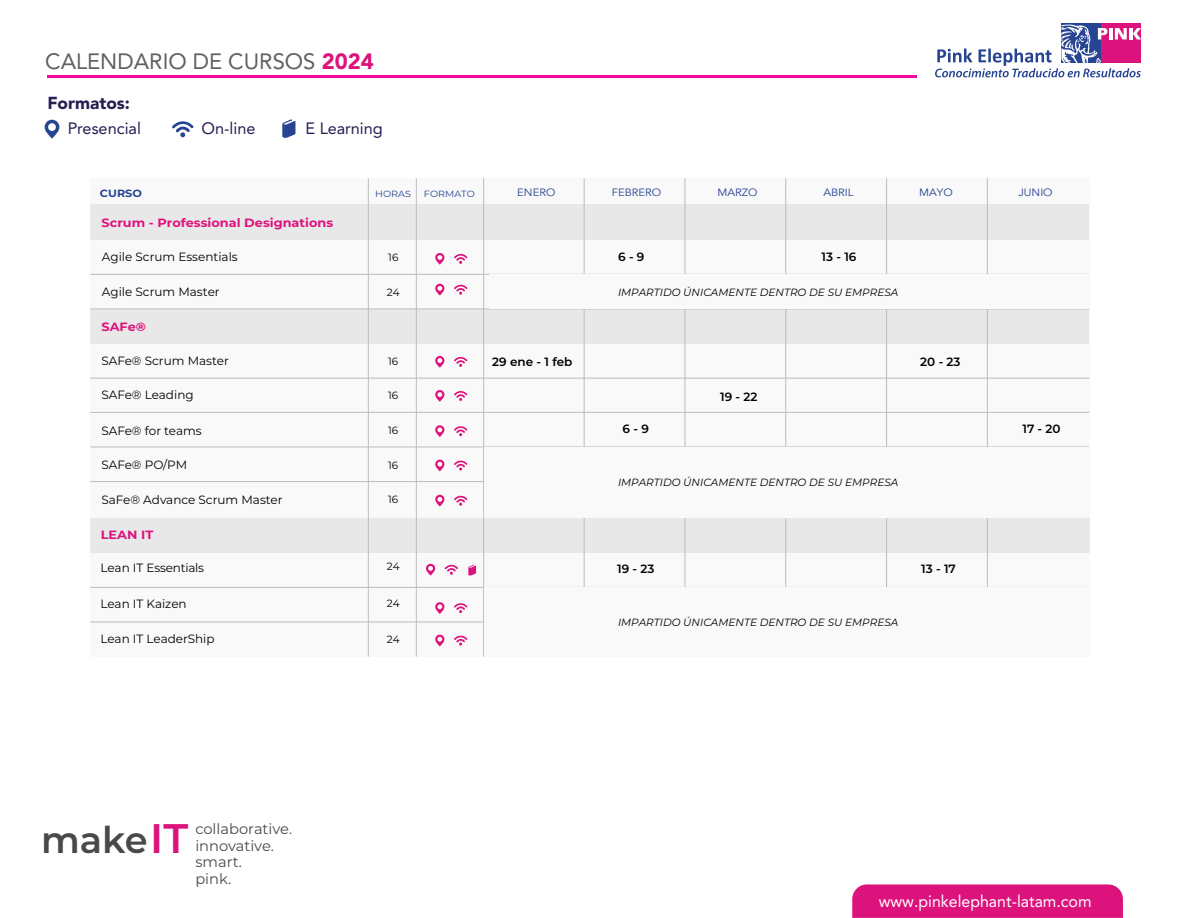
<style>
.page{position:relative;width:1188px;height:918px;background:#fff}
.page>*{position:absolute;margin:0;border:0;box-sizing:border-box;transform-origin:0 0}
.t1{font:600 36.9px "Montserrat";color:#494949}
.t2{font:22.05px "Avenir LT Std";color:#606060}
.t3{font:900 17.25px "Avenir LT Std";color:#251f52}
.t4{font:16.5px "Avenir LT Std";color:#fff}
.t5{font:16.35px "Avenir LT Std";color:#251f52}
.t6{font:14.7px/16.8px "Montserrat";color:#494949}
.t7{font:12px "Montserrat";color:#000}
.t8{font:600 12px "Montserrat";color:#000}
.t9{font:700 12px "Montserrat";color:#dd137d;scale:1.07 1}
.t10{font:12px "Montserrat";letter-spacing:-.02em;color:#000}
.t11{font:italic 10.5px "Montserrat";color:#000}
.t12{font:10.5px "Avenir LT Std";color:#264492;scale:1.07 1}
.t13{font:10.5px "Montserrat";color:#000}
.t14{font:700 10.5px "Montserrat";color:#264492;scale:1.07 1}
.t15{font:9px "Montserrat";color:#264492;scale:1.07 1}
.s1{font-weight:900;color:#dd137d}
.s2{font-size:41.25px;color:#dd137d}
</style>
<div class="page">
<div style="left:1101px;top:23px;width:40px;height:40px;background:#dd137d"></div>
<svg style="left:1061px;top:23px;width:40px;height:2px"></svg>
<svg style="left:935px;top:25px;width:206px;height:52px"></svg>
<hr style="left:47px;top:75px;width:870px;height:3px;background:#f408a0">
<svg style="left:852px;top:884px;width:271px;height:34px;background:#dd1980"></svg>
<svg style="left:172px;top:121px;width:22px;height:16px"></svg>
<svg style="left:45px;top:120px;width:14px;height:19px"></svg>
<svg style="left:282px;top:119px;width:13px;height:19px"></svg>
<div style="left:90px;top:179px;width:1000px;height:478px;background:#f9f9f9"></div>
<div style="left:90px;top:309px;width:998px;height:35px;background:#e8e8e8"></div>
<div style="left:90px;top:204px;width:998px;height:36px;background:#e8e8e8"></div>
<hr style="left:90px;top:378px;width:999px;height:1px;background:#bcbcbc">
<hr style="left:90px;top:412px;width:999px;height:1px;background:#bcbcbc">
<hr style="left:90px;top:447px;width:999px;height:1px;background:#bcbcbc">
<hr style="left:90px;top:481px;width:999px;height:1px;background:#bcbcbc">
<hr style="left:91px;top:274px;width:999px;height:1px;background:#bcbcbc">
<hr style="left:91px;top:309px;width:999px;height:1px;background:#bcbcbc">
<hr style="left:91px;top:622px;width:997px;height:1px;background:#bcbcbc">
<div style="left:90px;top:518px;width:999px;height:35px;background:#e8e8e8"></div>
<hr style="left:90px;top:587px;width:999px;height:1px;background:#bcbcbc">
<hr style="left:368px;top:178px;width:1px;height:479px;background:#bcbcbc">
<hr style="left:416px;top:178px;width:1px;height:479px;background:#bcbcbc">
<hr style="left:483px;top:178px;width:1px;height:479px;background:#bcbcbc">
<hr style="left:584px;top:178px;width:1px;height:475px;background:#bcbcbc">
<hr style="left:685px;top:178px;width:1px;height:475px;background:#bcbcbc">
<hr style="left:786px;top:178px;width:1px;height:475px;background:#bcbcbc">
<hr style="left:886px;top:178px;width:1px;height:475px;background:#bcbcbc">
<hr style="left:987px;top:178px;width:1px;height:475px;background:#bcbcbc">
<div style="left:484px;top:447px;width:606px;height:71px;background:#f9f9f9"></div>
<div style="left:484px;top:588px;width:606px;height:68px;background:#f9f9f9"></div>
<div style="left:489px;top:275px;width:601px;height:34px;background:#f9f9f9"></div>
<svg style="left:454px;top:254px;width:13px;height:10px"></svg>
<svg style="left:435px;top:253px;width:9px;height:12px"></svg>
<svg style="left:454px;top:285px;width:13px;height:10px"></svg>
<svg style="left:435px;top:284px;width:9px;height:12px"></svg>
<svg style="left:454px;top:461px;width:13px;height:10px"></svg>
<svg style="left:435px;top:460px;width:9px;height:11px"></svg>
<svg style="left:454px;top:496px;width:13px;height:10px"></svg>
<svg style="left:435px;top:495px;width:9px;height:12px"></svg>
<svg style="left:454px;top:603px;width:13px;height:10px"></svg>
<svg style="left:435px;top:602px;width:9px;height:12px"></svg>
<svg style="left:454px;top:636px;width:13px;height:10px"></svg>
<svg style="left:435px;top:635px;width:9px;height:11px"></svg>
<svg style="left:454px;top:357px;width:13px;height:10px"></svg>
<svg style="left:435px;top:356px;width:9px;height:12px"></svg>
<svg style="left:454px;top:391px;width:13px;height:10px"></svg>
<svg style="left:435px;top:390px;width:9px;height:12px"></svg>
<svg style="left:454px;top:426px;width:13px;height:10px"></svg>
<svg style="left:435px;top:425px;width:9px;height:12px"></svg>
<svg style="left:445px;top:565px;width:13px;height:10px"></svg>
<svg style="left:426px;top:564px;width:9px;height:12px"></svg>
<svg style="left:468px;top:565px;width:8px;height:11px"></svg>
<h2 class="t2" style="left:45px;top:49px;width:330px">CALENDARIO DE CURSOS <span class="s1">2024</span></h2>
<h3 class="t3" style="left:47px;top:92px;width:84px">Formatos:</h3>
<h3 class="t5" style="left:68px;top:118px;width:75px">Presencial</h3>
<h3 class="t5" style="left:202px;top:118px;width:56px">On-line</h3>
<h3 class="t5" style="left:306px;top:118px;width:79px">E Learning</h3>
<p class="t14" style="left:100px;top:186px;width:41px">CURSO</p>
<p class="t15" style="left:375px;top:188px;width:35px">HORAS</p>
<p class="t15" style="left:424px;top:188px;width:49px">FORMATO</p>
<p class="t12" style="left:517px;top:186px;width:37px">ENERO</p>
<p class="t12" style="left:612px;top:186px;width:48px">FEBRERO</p>
<p class="t12" style="left:718px;top:186px;width:39px">MARZO</p>
<p class="t12" style="left:823px;top:186px;width:30px">ABRIL</p>
<p class="t12" style="left:919px;top:186px;width:33px">MAYO</p>
<p class="t12" style="left:1018px;top:186px;width:34px">JUNIO</p>
<p class="t9" style="left:102px;top:214px;width:218px">Scrum - Professional Designations</p>
<p class="t7" style="left:102px;top:249px;width:137px">Agile Scrum Essentials</p>
<p class="t7" style="left:102px;top:283px;width:119px">Agile Scrum Master</p>
<p class="t9" style="left:102px;top:318px;width:43px">SAFe®</p>
<p class="t7" style="left:101px;top:353px;width:129px">SAFe® Scrum Master</p>
<p class="t7" style="left:101px;top:386px;width:94px">SAFe® Leading</p>
<p class="t7" style="left:101px;top:422px;width:102px">SAFe® for teams</p>
<p class="t7" style="left:101px;top:456px;width:87px">SAFe® PO/PM</p>
<p class="t7" style="left:101px;top:491px;width:183px">SaFe® Advance Scrum Master</p>
<p class="t9" style="left:101px;top:526px;width:51px">LEAN IT</p>
<p class="t10" style="left:101px;top:560px;width:105px">Lean IT Essentials</p>
<p class="t7" style="left:101px;top:596px;width:88px">Lean IT Kaizen</p>
<p class="t7" style="left:101px;top:630px;width:116px">Lean IT LeaderShip</p>
<p class="t13" style="left:388px;top:250px;width:12px">16</p>
<p class="t13" style="left:387px;top:285px;width:14px">24</p>
<p class="t13" style="left:388px;top:354px;width:12px">16</p>
<p class="t13" style="left:388px;top:388px;width:12px">16</p>
<p class="t13" style="left:388px;top:423px;width:12px">16</p>
<p class="t13" style="left:388px;top:458px;width:12px">16</p>
<p class="t13" style="left:388px;top:492px;width:12px">16</p>
<p class="t13" style="left:387px;top:559px;width:14px">24</p>
<p class="t13" style="left:387px;top:597px;width:14px">24</p>
<p class="t13" style="left:387px;top:632px;width:14px">24</p>
<h1 class="t1" style="left:41px;top:814px;width:149px">make<span class="s2">IT</span></h1>
<p class="t6" style="left:195px;top:820px;width:98px">collaborative. innovative. smart.<br>pink.</p>
<p class="t8" style="left:618px;top:248px;width:28px">6 - 9</p>
<p class="t8" style="left:822px;top:248px;width:36px">13 - 16</p>
<p class="t11" style="left:618px;top:285px;width:282px">IMPARTIDO ÚNICAMENTE DENTRO DE SU EMPRESA</p>
<p class="t8" style="left:492px;top:353px;width:82px">29 ene - 1 feb</p>
<p class="t8" style="left:920px;top:353px;width:42px">20 - 23</p>
<p class="t8" style="left:720px;top:388px;width:39px">19 - 22</p>
<p class="t8" style="left:623px;top:421px;width:28px">6 - 9</p>
<p class="t8" style="left:1022px;top:421px;width:40px">17 - 20</p>
<p class="t11" style="left:618px;top:475px;width:282px">IMPARTIDO ÚNICAMENTE DENTRO DE SU EMPRESA</p>
<p class="t8" style="left:617px;top:560px;width:39px">19 - 23</p>
<p class="t8" style="left:921px;top:560px;width:36px">13 - 17</p>
<p class="t11" style="left:618px;top:615px;width:282px">IMPARTIDO ÚNICAMENTE DENTRO DE SU EMPRESA</p>
<h3 class="t4" style="left:879px;top:892px;width:214px">www.pinkelephant-latam.com</h3>
</div>
